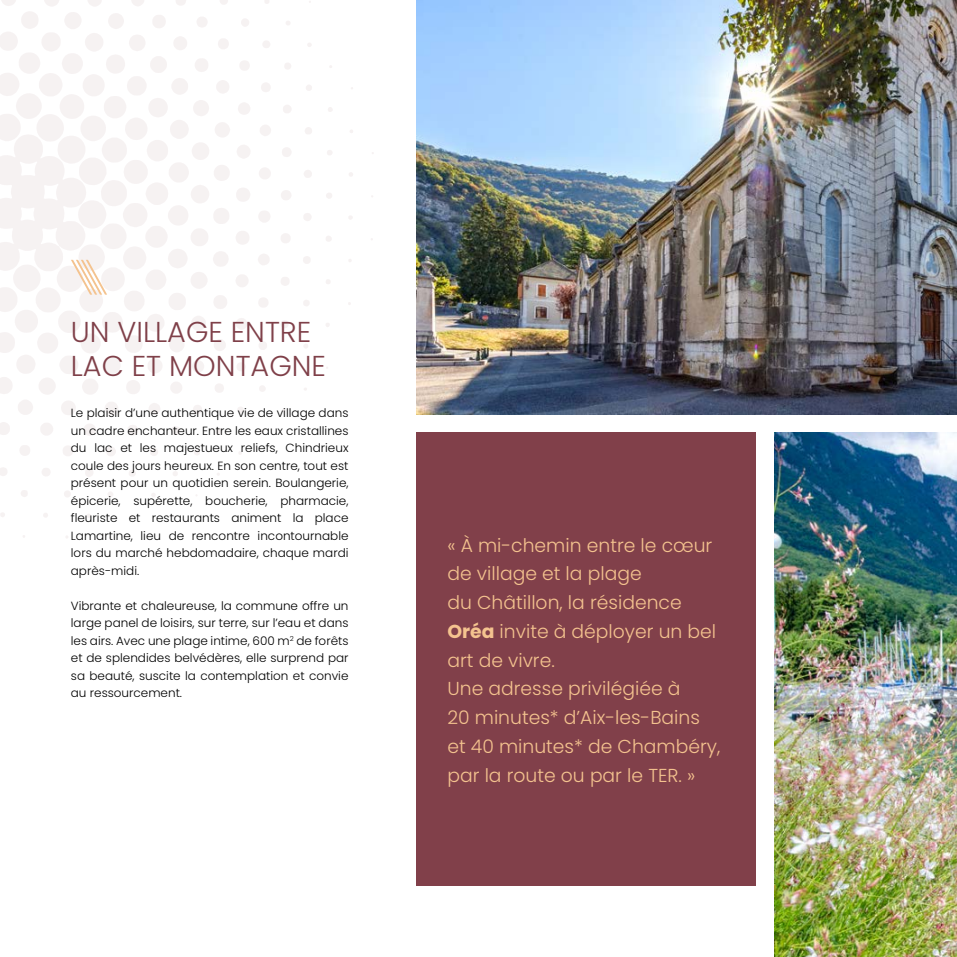
<style>
.page{position:relative;width:957px;height:957px;background:#fff}
.page>*{position:absolute;margin:0;border:0;box-sizing:border-box;transform-origin:0 0}
.t1{font:300 28.75px/34.5px "Poppins";color:#7f4049}
.t2{font:300 18.75px/28.8px "Poppins";color:#f4c38f}
.t3{font:300 11.88px/17.5px "Poppins";color:#000;text-align:justify}
.s1{font-weight:700}
</style>
<div class="page">
<img style="left:774px;top:432px;width:183px;height:525px">
<svg style="left:41px;top:423px;width:12px;height:12px"></svg>
<svg style="left:0;top:422px;width:10px;height:13px"></svg>
<svg style="left:259px;top:211px;width:11px;height:11px"></svg>
<svg style="left:84px;top:424px;width:12px;height:12px"></svg>
<svg style="left:259px;top:168px;width:12px;height:11px"></svg>
<svg style="left:258px;top:254px;width:11px;height:11px"></svg>
<svg style="left:260px;top:125px;width:11px;height:11px"></svg>
<svg style="left:20px;top:445px;width:10px;height:11px"></svg>
<svg style="left:63px;top:446px;width:10px;height:10px"></svg>
<svg style="left:128px;top:425px;width:10px;height:10px"></svg>
<svg style="left:281px;top:190px;width:10px;height:10px"></svg>
<svg style="left:259px;top:298px;width:9px;height:9px"></svg>
<svg style="left:281px;top:233px;width:9px;height:10px"></svg>
<svg style="left:107px;top:447px;width:9px;height:9px"></svg>
<svg style="left:261px;top:83px;width:10px;height:9px"></svg>
<svg style="left:282px;top:147px;width:9px;height:10px"></svg>
<svg style="left:281px;top:277px;width:8px;height:9px"></svg>
<svg style="left:42px;top:468px;width:8px;height:8px"></svg>
<svg style="left:172px;top:427px;width:8px;height:8px"></svg>
<svg style="left:0;top:468px;width:7px;height:8px"></svg>
<svg style="left:283px;top:105px;width:8px;height:8px"></svg>
<svg style="left:259px;top:342px;width:8px;height:8px"></svg>
<svg style="left:85px;top:469px;width:8px;height:8px"></svg>
<svg style="left:304px;top:213px;width:7px;height:8px"></svg>
<svg style="left:150px;top:448px;width:8px;height:8px"></svg>
<svg style="left:304px;top:170px;width:8px;height:8px"></svg>
<svg style="left:281px;top:321px;width:7px;height:7px"></svg>
<svg style="left:263px;top:41px;width:7px;height:7px"></svg>
<svg style="left:303px;top:256px;width:7px;height:8px"></svg>
<svg style="left:305px;top:127px;width:7px;height:7px"></svg>
<svg style="left:129px;top:470px;width:7px;height:6px"></svg>
<svg style="left:285px;top:63px;width:6px;height:6px"></svg>
<svg style="left:64px;top:491px;width:7px;height:6px"></svg>
<svg style="left:21px;top:490px;width:7px;height:7px"></svg>
<svg style="left:259px;top:386px;width:7px;height:6px"></svg>
<svg style="left:303px;top:300px;width:6px;height:6px"></svg>
<svg style="left:216px;top:428px;width:6px;height:6px"></svg>
<svg style="left:306px;top:85px;width:6px;height:6px"></svg>
<svg style="left:194px;top:450px;width:6px;height:5px"></svg>
<svg style="left:326px;top:236px;width:6px;height:5px"></svg>
<svg style="left:326px;top:193px;width:6px;height:5px"></svg>
<svg style="left:108px;top:492px;width:5px;height:5px"></svg>
<svg style="left:327px;top:150px;width:5px;height:5px"></svg>
<svg style="left:281px;top:365px;width:6px;height:5px"></svg>
<svg style="left:265px;top:0;width:4px;height:4px"></svg>
<svg style="left:173px;top:471px;width:5px;height:5px"></svg>
<svg style="left:328px;top:107px;width:5px;height:5px"></svg>
<svg style="left:43px;top:513px;width:5px;height:4px"></svg>
<svg style="left:326px;top:280px;width:4px;height:4px"></svg>
<svg style="left:0;top:513px;width:5px;height:4px"></svg>
<svg style="left:304px;top:344px;width:4px;height:4px"></svg>
<svg style="left:286px;top:21px;width:4px;height:4px"></svg>
<svg style="left:349px;top:172px;width:4px;height:4px"></svg>
<svg style="left:152px;top:493px;width:3px;height:4px"></svg>
<svg style="left:307px;top:43px;width:4px;height:4px"></svg>
<svg style="left:87px;top:514px;width:4px;height:4px"></svg>
<svg style="left:326px;top:323px;width:4px;height:4px"></svg>
<svg style="left:0;top:0;width:250px;height:415px"></svg>
<img style="left:416px;top:0;width:541px;height:414px">
<div style="left:416px;top:432px;width:340px;height:454px;background:#81404a"></div>
<h1 class="t1" style="left:71px;top:315px;width:257px">UN VILLAGE ENTRE<br>LAC ET MONTAGNE</h1>
<p class="t3" style="left:71px;top:404px;width:279px">Le plaisir d’une authentique vie de village dans un cadre enchanteur. Entre les eaux cristallines du lac et les majestueux reliefs, Chindrieux coule des jours heureux. En son centre, tout est présent pour un quotidien serein. Boulangerie, épicerie, supérette, boucherie, pharmacie, fleuriste et restaurants animent la place Lamartine, lieu de rencontre incontournable lors du marché hebdomadaire, chaque mardi après-midi.</p>
<p class="t3" style="left:71px;top:597px;width:279px">Vibrante et chaleureuse, la commune offre un large panel de loisirs, sur terre, sur l’eau et dans les airs. Avec une plage intime, 600 m<sup>2</sup> de forêts et de splendides belvédères, elle surprend par sa beauté, suscite la contemplation et convie au ressourcement.</p>
<h2 class="t2" style="left:447px;top:531px;width:274px">« À mi-chemin entre le cœur de village et la plage<br>du Châtillon, la résidence<br><span class="s1">Oréa</span> invite à déployer un bel art de vivre.<br>Une adresse privilégiée à<br>20 minutes* d’Aix-les-Bains et 40 minutes* de Chambéry, par la route ou par le TER. »</h2>
</div>
